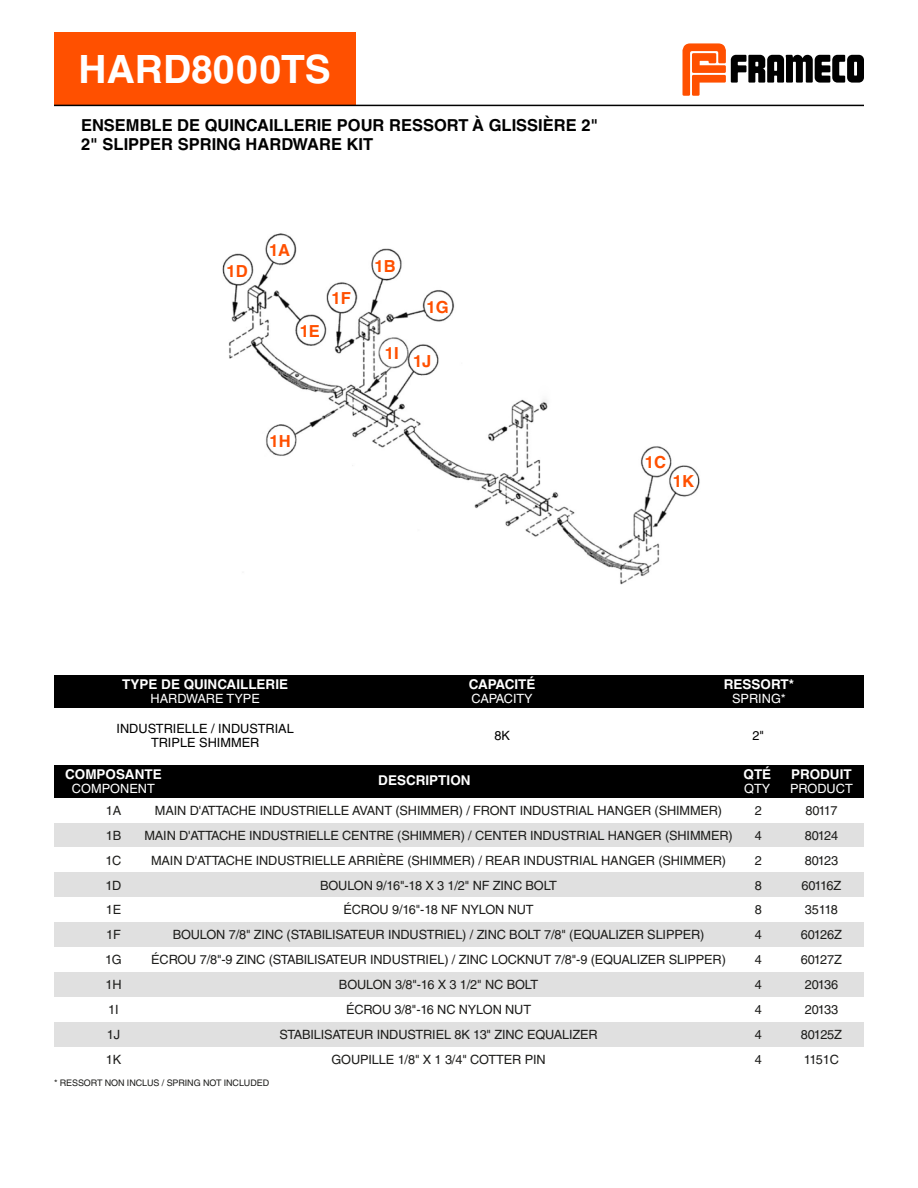
<style>
.page{position:relative;width:918px;height:1188px;background:#fff}
.page>*{position:absolute;margin:0;border:0;box-sizing:border-box;transform-origin:0 0}
.t1{font:700 39px "Helvetica LT Std";color:#fff}
.t2{font:700 16.65px "Helvetica LT Std";color:#ff5000}
.t3{font:700 16.5px/19.5px "Helvetica LT Std";color:#000}
.t4{font:700 13.5px "Helvetica LT Std";color:#fff}
.t5{font:12.75px "Helvetica LT Std";letter-spacing:-.01em;color:#1d1d1b}
.t6{font:12.75px/14.2px "Helvetica LT Std";color:#000;text-align:center}
.t7{font:12.75px "Helvetica LT Std";color:#fff}
.t8{font:12.75px "Helvetica LT Std";letter-spacing:-.02em;color:#fff}
.t9{font:9px "Helvetica LT Std";letter-spacing:-.01em;color:#1d1d1b}
</style>
<div class="page">
<div style="left:54px;top:822px;width:810px;height:25px;background:#e0e0e0"></div>
<div style="left:54px;top:872px;width:810px;height:25px;background:#e0e0e0"></div>
<div style="left:54px;top:922px;width:810px;height:25px;background:#e0e0e0"></div>
<div style="left:54px;top:972px;width:810px;height:25px;background:#e0e0e0"></div>
<div style="left:54px;top:1022px;width:810px;height:25px;background:#e0e0e0"></div>
<svg style="left:682px;top:43px;width:182px;height:53px"></svg>
<div style="left:54px;top:32px;width:301px;height:73px;background:#ff5000"></div>
<hr style="left:54px;top:105px;width:810px;height:1px;background:#000">
<div style="left:54px;top:765px;width:810px;height:33px;background:#000"></div>
<div style="left:54px;top:675px;width:810px;height:32px;background:#000"></div>
<img style="left:222px;top:233px;width:478px;height:352px">
<div style="left:267px;top:240px;width:26px;height:20px;background:#fff;border-radius:50%"></div>
<div style="left:227px;top:260px;width:21px;height:22px;background:#fff;border-radius:50%"></div>
<div style="left:300px;top:320px;width:22px;height:22px;background:#fff;border-radius:50%"></div>
<div style="left:643px;top:451px;width:27px;height:21px;background:#fff;border-radius:50%"></div>
<div style="left:374px;top:255px;width:25px;height:20px;background:#fff;border-radius:50%"></div>
<div style="left:328px;top:288px;width:27px;height:20px;background:#fff;border-radius:50%"></div>
<div style="left:425px;top:296px;width:27px;height:20px;background:#fff;border-radius:50%"></div>
<div style="left:268px;top:430px;width:26px;height:20px;background:#fff;border-radius:50%"></div>
<div style="left:380px;top:343px;width:27px;height:20px;background:#fff;border-radius:50%"></div>
<div style="left:410px;top:350px;width:26px;height:20px;background:#fff;border-radius:50%"></div>
<div style="left:671px;top:470px;width:27px;height:21px;background:#fff;border-radius:50%"></div>
<h1 class="t1" style="left:79px;top:45px;width:254px">HARD8000TS</h1>
<p class="t3" style="left:81px;top:115px;width:519px">ENSEMBLE DE QUINCAILLERIE POUR RESSORT À GLISSIÈRE 2"<br>2" SLIPPER SPRING HARDWARE KIT</p>
<h2 class="t2" style="left:227px;top:261px;width:23px">1D</h2>
<h2 class="t2" style="left:269px;top:240px;width:23px">1A</h2>
<h2 class="t2" style="left:300px;top:321px;width:22px">1E</h2>
<h2 class="t2" style="left:332px;top:288px;width:21px">1F</h2>
<h2 class="t2" style="left:375px;top:256px;width:23px">1B</h2>
<h2 class="t2" style="left:385px;top:343px;width:15px">1I</h2>
<h2 class="t2" style="left:427px;top:297px;width:24px">1G</h2>
<h2 class="t2" style="left:413px;top:351px;width:20px">1J</h2>
<h2 class="t2" style="left:270px;top:431px;width:23px">1H</h2>
<h2 class="t2" style="left:645px;top:452px;width:23px">1C</h2>
<h2 class="t2" style="left:673px;top:471px;width:23px">1K</h2>
<p class="t4" style="left:122px;top:676px;width:167px">TYPE DE QUINCAILLERIE</p>
<p class="t4" style="left:469px;top:676px;width:68px">CAPACITÉ</p>
<p class="t4" style="left:724px;top:676px;width:72px">RESSORT*</p>
<p class="t7" style="left:150px;top:691px;width:111px">HARDWARE TYPE</p>
<p class="t8" style="left:472px;top:691px;width:63px">CAPACITY</p>
<p class="t7" style="left:732px;top:691px;width:55px">SPRING*</p>
<p class="t6" style="left:117px;top:722px;width:179px">INDUSTRIELLE / INDUSTRIAL<br>TRIPLE SHIMMER</p>
<p class="t6" style="left:494px;top:728px;width:17px">8K</p>
<p class="t6" style="left:752px;top:728px;width:13px">2"</p>
<p class="t4" style="left:744px;top:766px;width:29px">QTÉ</p>
<p class="t4" style="left:791px;top:766px;width:62px">PRODUIT</p>
<p class="t4" style="left:65px;top:766px;width:98px">COMPOSANTE</p>
<p class="t4" style="left:378px;top:772px;width:94px">DESCRIPTION</p>
<p class="t7" style="left:72px;top:781px;width:84px">COMPONENT</p>
<p class="t7" style="left:744px;top:781px;width:28px">QTY</p>
<p class="t7" style="left:790px;top:781px;width:64px">PRODUCT</p>
<p class="t5" style="left:106px;top:803px;width:17px">1A</p>
<p class="t5" style="left:155px;top:803px;width:569px">MAIN D'ATTACHE INDUSTRIELLE AVANT (SHIMMER) / FRONT INDUSTRIAL HANGER (SHIMMER)</p>
<p class="t5" style="left:755px;top:803px;width:9px">2</p>
<p class="t5" style="left:805px;top:803px;width:34px">80117</p>
<p class="t5" style="left:106px;top:828px;width:17px">1B</p>
<p class="t5" style="left:144px;top:828px;width:590px">MAIN D'ATTACHE INDUSTRIELLE CENTRE (SHIMMER) / CENTER INDUSTRIAL HANGER (SHIMMER)</p>
<p class="t5" style="left:755px;top:828px;width:9px">4</p>
<p class="t5" style="left:805px;top:828px;width:35px">80124</p>
<p class="t5" style="left:105px;top:853px;width:18px">1C</p>
<p class="t5" style="left:151px;top:853px;width:577px">MAIN D'ATTACHE INDUSTRIELLE ARRIÈRE (SHIMMER) / REAR INDUSTRIAL HANGER (SHIMMER)</p>
<p class="t5" style="left:755px;top:853px;width:9px">2</p>
<p class="t5" style="left:805px;top:853px;width:35px">80123</p>
<p class="t5" style="left:105px;top:878px;width:18px">1D</p>
<p class="t5" style="left:320px;top:878px;width:238px">BOULON 9/16"-18 X 3 1/2" NF ZINC BOLT</p>
<p class="t5" style="left:755px;top:878px;width:9px">8</p>
<p class="t5" style="left:802px;top:878px;width:41px">60116Z</p>
<p class="t5" style="left:106px;top:903px;width:17px">1E</p>
<p class="t5" style="left:344px;top:903px;width:192px">ÉCROU 9/16"-18 NF NYLON NUT</p>
<p class="t5" style="left:755px;top:903px;width:9px">8</p>
<p class="t5" style="left:805px;top:903px;width:34px">35118</p>
<p class="t5" style="left:106px;top:927px;width:16px">1F</p>
<p class="t5" style="left:173px;top:927px;width:533px">BOULON 7/8" ZINC (STABILISATEUR INDUSTRIEL) / ZINC BOLT 7/8" (EQUALIZER SLIPPER)</p>
<p class="t5" style="left:755px;top:927px;width:9px">4</p>
<p class="t5" style="left:801px;top:927px;width:43px">60126Z</p>
<p class="t5" style="left:105px;top:952px;width:18px">1G</p>
<p class="t5" style="left:151px;top:952px;width:576px">ÉCROU 7/8"-9 ZINC (STABILISATEUR INDUSTRIEL) / ZINC LOCKNUT 7/8"-9 (EQUALIZER SLIPPER)</p>
<p class="t5" style="left:755px;top:952px;width:9px">4</p>
<p class="t5" style="left:801px;top:952px;width:43px">60127Z</p>
<p class="t5" style="left:105px;top:977px;width:18px">1H</p>
<p class="t5" style="left:339px;top:977px;width:201px">BOULON 3/8"-16 X 3 1/2" NC BOLT</p>
<p class="t5" style="left:755px;top:977px;width:9px">4</p>
<p class="t5" style="left:805px;top:977px;width:35px">20136</p>
<p class="t5" style="left:108px;top:1002px;width:12px">1I</p>
<p class="t5" style="left:346px;top:1002px;width:187px">ÉCROU 3/8"-16 NC NYLON NUT</p>
<p class="t5" style="left:755px;top:1002px;width:9px">4</p>
<p class="t5" style="left:805px;top:1002px;width:35px">20133</p>
<p class="t5" style="left:107px;top:1027px;width:15px">1J</p>
<p class="t5" style="left:279px;top:1027px;width:320px">STABILISATEUR INDUSTRIEL 8K 13" ZINC EQUALIZER</p>
<p class="t5" style="left:755px;top:1027px;width:9px">4</p>
<p class="t5" style="left:801px;top:1027px;width:43px">80125Z</p>
<p class="t5" style="left:106px;top:1052px;width:17px">1K</p>
<p class="t5" style="left:332px;top:1052px;width:216px">GOUPILLE 1/8" X 1 3/4" COTTER PIN</p>
<p class="t5" style="left:755px;top:1052px;width:9px">4</p>
<p class="t5" style="left:804px;top:1052px;width:37px">1151C</p>
<p class="t9" style="left:54px;top:1078px;width:217px">* RESSORT NON INCLUS / SPRING NOT INCLUDED</p>
</div>
